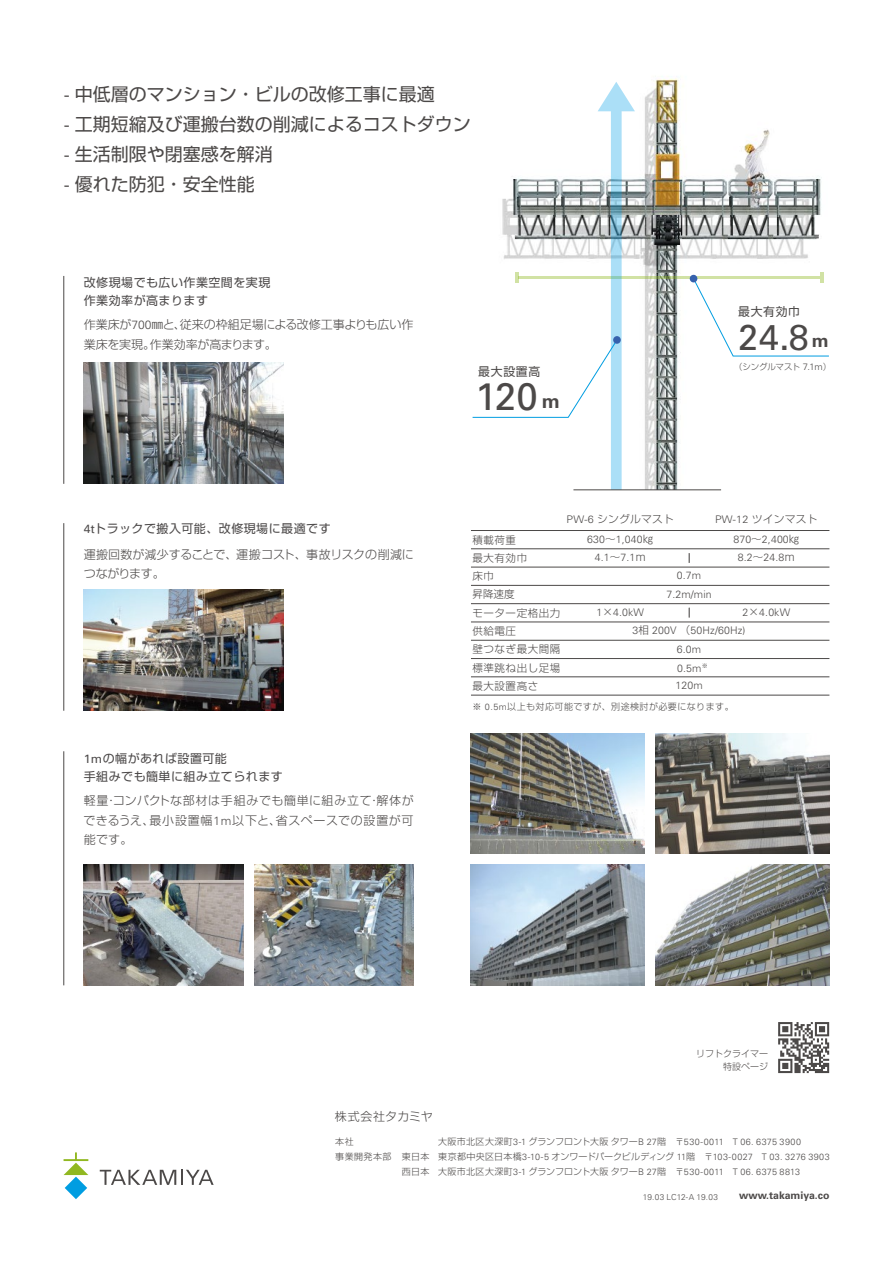
<style>
.page{position:relative;width:893px;height:1263px;background:#fff}
.page>*{position:absolute;margin:0;border:0;box-sizing:border-box;transform-origin:0 0}
.t1{font:38.4px "Univers";color:#4c4948}
.t2{font:36px "Univers";color:#4c4948}
.t3{font:18px "Shin Go Pro";color:#4c4948}
.t4{font:300 12px/19.5px "Shin Go Pro";color:#4c4948}
.t5{font:12px/18px "Shin Go Pro";letter-spacing:.04em;color:#4c4949}
.t6{font:11.85px "Shin Go Pro";letter-spacing:.06em;color:#4c4948}
.t7{font:300 10.5px "Univers";letter-spacing:.015em;color:#4c4948}
.t8{font:300 10.5px/18.3px "Shin Go Pro";letter-spacing:.05em;color:#4c4948}
.t9{font:700 10.5px "Univers LT Pro 65";color:#4c4948}
.t10{font:300 10.5px "Shin Go Pro";letter-spacing:.02em;color:#4c4948}
.t11{font:300 9px/15px "Univers";letter-spacing:.04em;color:#4c4948}
.t12{font:300 9px "Shin Go Pro";letter-spacing:.05em;color:#4c4948}
.t13{font:300 9px/13px "Shin Go Pro";color:#4d4948;text-align:right}
.t14{font:300 8.4px "Shin Go Pro";letter-spacing:-.02em;color:#4c4948}
.t15{font:300 8.25px "Univers";letter-spacing:.01em;color:#4c4948}
.s1{font-family:"Univers"}
.s2{font-family:"Univers LT Pro 65";font-weight:700;font-size:19.2px}
.s3{font-family:"Univers LT Pro 65";font-weight:700;font-size:18px}
.s4{font-family:"Univers";font-size:9.3px}
.s5{font-family:"Univers";font-weight:400;color:#4c4949}
.s6{font-weight:400;color:#4c4949}
.s7{font-family:"Shin Go Pro"}
</style>
<div class="page">
<img style="left:635px;top:78px;width:194px;height:412px">
<hr style="left:519px;top:276px;width:301px;height:2px;background:#90b821">
<hr style="left:471px;top:530px;width:358px;height:1px;background:#4c4948">
<hr style="left:471px;top:548px;width:358px;height:1px;background:#4c4948">
<hr style="left:471px;top:567px;width:358px;height:1px;background:#4c4948">
<hr style="left:471px;top:585px;width:358px;height:1px;background:#4c4948">
<hr style="left:471px;top:603px;width:358px;height:1px;background:#4c4948">
<hr style="left:471px;top:622px;width:358px;height:1px;background:#4c4948">
<hr style="left:471px;top:640px;width:358px;height:1px;background:#4c4948">
<hr style="left:471px;top:658px;width:358px;height:1px;background:#4c4948">
<hr style="left:471px;top:676px;width:358px;height:1px;background:#4c4948">
<hr style="left:471px;top:695px;width:358px;height:1px;background:#4c4948">
<svg style="left:693px;top:272px;width:136px;height:84px"></svg>
<div style="left:690px;top:275px;width:7px;height:7px;background:#3661ad;border-radius:50%"></div>
<svg style="left:472px;top:82px;width:163px;height:408px"></svg>
<div style="left:613px;top:336px;width:8px;height:8px;background:#3661ad;border-radius:50%"></div>
<hr style="left:573px;top:490px;width:148px;height:1px;background:#4c4948">
<img style="left:84px;top:363px;width:199px;height:121px">
<img style="left:84px;top:590px;width:199px;height:121px">
<img style="left:84px;top:864px;width:159px;height:121px">
<img style="left:254px;top:864px;width:159px;height:121px">
<img style="left:470px;top:864px;width:175px;height:121px">
<img style="left:655px;top:864px;width:174px;height:121px">
<img style="left:470px;top:733px;width:175px;height:120px">
<img style="left:655px;top:733px;width:174px;height:120px">
<hr style="left:64px;top:751px;width:1px;height:234px;background:#4c4948">
<hr style="left:64px;top:523px;width:1px;height:188px;background:#4c4948">
<hr style="left:64px;top:276px;width:1px;height:208px;background:#4c4948">
<svg style="left:100px;top:1170px;width:114px;height:15px"></svg>
<svg style="left:64px;top:1152px;width:24px;height:47px"></svg>
<svg style="left:778px;top:1022px;width:51px;height:51px"></svg>
<h3 class="t3" style="left:64px;top:79px;width:372px"><span class="s1">-</span> 中低層のマンション・ビルの改修工事に最適</h3>
<h3 class="t3" style="left:64px;top:109px;width:408px"><span class="s1">-</span> 工期短縮及び運搬台数の削減によるコストダウン</h3>
<h3 class="t3" style="left:64px;top:139px;width:210px"><span class="s1">-</span> 生活制限や閉塞感を解消</h3>
<h3 class="t3" style="left:64px;top:169px;width:192px"><span class="s1">-</span> 優れた防犯・安全性能</h3>
<p class="t5" style="left:84px;top:272px;width:188px">改修現場でも広い作業空間を実現作業効率が高まります</p>
<p class="t4" style="left:84px;top:313px;width:331px">作業床が<span class="s1">700</span>㎜と、従来の枠組足場による改修工事よりも広い作業床を実現。作業効率が高まります。</p>
<p class="t6" style="left:478px;top:361px;width:63px">最大設置高</p>
<h1 class="t1" style="left:475px;top:374px;width:87px">120 <span class="s2">m</span></h1>
<p class="t6" style="left:738px;top:302px;width:63px">最大有効巾</p>
<h2 class="t2" style="left:738px;top:316px;width:92px">24.8 <span class="s3">m</span></h2>
<p class="t14" style="left:734px;top:360px;width:99px">（シングルマスト <span class="s4">7.1m</span>）</p>
<p class="t4" style="left:84px;top:514px;width:332px;line-height:26px"><span class="s5">4t</span><span class="s6">トラックで搬入可能、改修現場に最適です<br></span>運搬回数が減少することで、運搬コスト、事故リスクの削減に</p>
<p class="t4" style="left:84px;top:562px;width:83px">つながります。</p>
<p class="t8" style="left:473px;top:529px;width:56px">積載荷重最大有効巾床巾<br>昇降速度</p>
<p class="t10" style="left:567px;top:510px;width:109px"><span class="s1">PW-6</span> シングルマスト</p>
<p class="t8" style="left:715px;top:509px;width:104px"><span class="s1">PW-12</span> ツインマスト</p>
<p class="t7" style="left:595px;top:551px;width:53px">4.1<span class="s7">～</span>7.1<span class="s7">ｍ</span></p>
<p class="t7" style="left:738px;top:551px;width:59px">8.2<span class="s7">～</span>24.8<span class="s7">ｍ</span></p>
<p class="t7" style="left:587px;top:533px;width:68px">630<span class="s7">～</span>1,040<span class="s7">㎏</span></p>
<p class="t7" style="left:733px;top:533px;width:68px">870<span class="s7">～</span>2,400<span class="s7">㎏</span></p>
<p class="t7" style="left:677px;top:569px;width:26px">0.7m</p>
<p class="t7" style="left:666px;top:588px;width:47px">7.2m/min</p>
<p class="t8" style="left:473px;top:602px;width:89px">モーター定格出力供給電圧<br>壁つなぎ最大間隔標準跳ね出し足場</p>
<p class="t7" style="left:597px;top:606px;width:49px">1<span class="s7">×</span>4.0kW</p>
<p class="t7" style="left:743px;top:606px;width:49px">2<span class="s7">×</span>4.0kW</p>
<p class="t7" style="left:677px;top:642px;width:26px">6.0m</p>
<p class="t7" style="left:633px;top:624px;width:114px">3<span class="s7">相</span> 200V <span class="s7">（</span>50Hz/60Hz)</p>
<p class="t7" style="left:677px;top:661px;width:32px">0.5m<sup>※</sup></p>
<p class="t5" style="left:84px;top:748px;width:201px"><span class="s1">1m</span>の幅があれば設置可能<br>手組みでも簡単に組み立てられます</p>
<p class="t4" style="left:84px;top:789px;width:332px;text-align:justify">軽量・コンパクトな部材は手組みでも簡単に組み立て・解体ができるうえ、最小設置幅<span class="s1">1m</span>以下と、省スペースでの設置が可能です。</p>
<p class="t8" style="left:473px;top:675px;width:67px">最大設置高さ</p>
<p class="t12" style="left:473px;top:699px;width:263px">※ <span class="s1">0.5m</span>以上も対応可能ですが、別途検討が必要になります。</p>
<p class="t7" style="left:675px;top:679px;width:29px">120m</p>
<p class="t4" style="left:335px;top:1105px;width:99px">株式会社タカミヤ</p>
<p class="t13" style="left:696px;top:1046px;width:73px">リフトクライマー特設ページ</p>
<p class="t12" style="left:335px;top:1134px;width:20px">本社</p>
<p class="t12" style="left:335px;top:1149px;width:96px">事業開発本部 東日本</p>
<p class="t12" style="left:402px;top:1164px;width:29px">西日本</p>
<p class="t11" style="left:438px;top:1135px;width:393px"><span class="s7">大阪市北区大深町</span>3-1 <span class="s7">グランフロント大阪タワー</span>B 27<span class="s7">階　〒</span>530-0011 T 06. 6375 3900<br><span class="s7">東京都中央区日本橋</span>3-10-5 <span class="s7">オンワードパークビルディング</span> 11<span class="s7">階　〒</span>103-0027 T 03. 3276 3903<span class="s7">大阪市北区大深町</span>3-1 <span class="s7">グランフロント大阪タワー</span>B 27<span class="s7">階　〒</span>530-0011 T 06. 6375 8813</p>
<p class="t15" style="left:643px;top:1192px;width:77px">19.03 LC12-A 19.03</p>
<p class="t9" style="left:739px;top:1188px;width:92px">www.takamiya.co</p>
</div>
